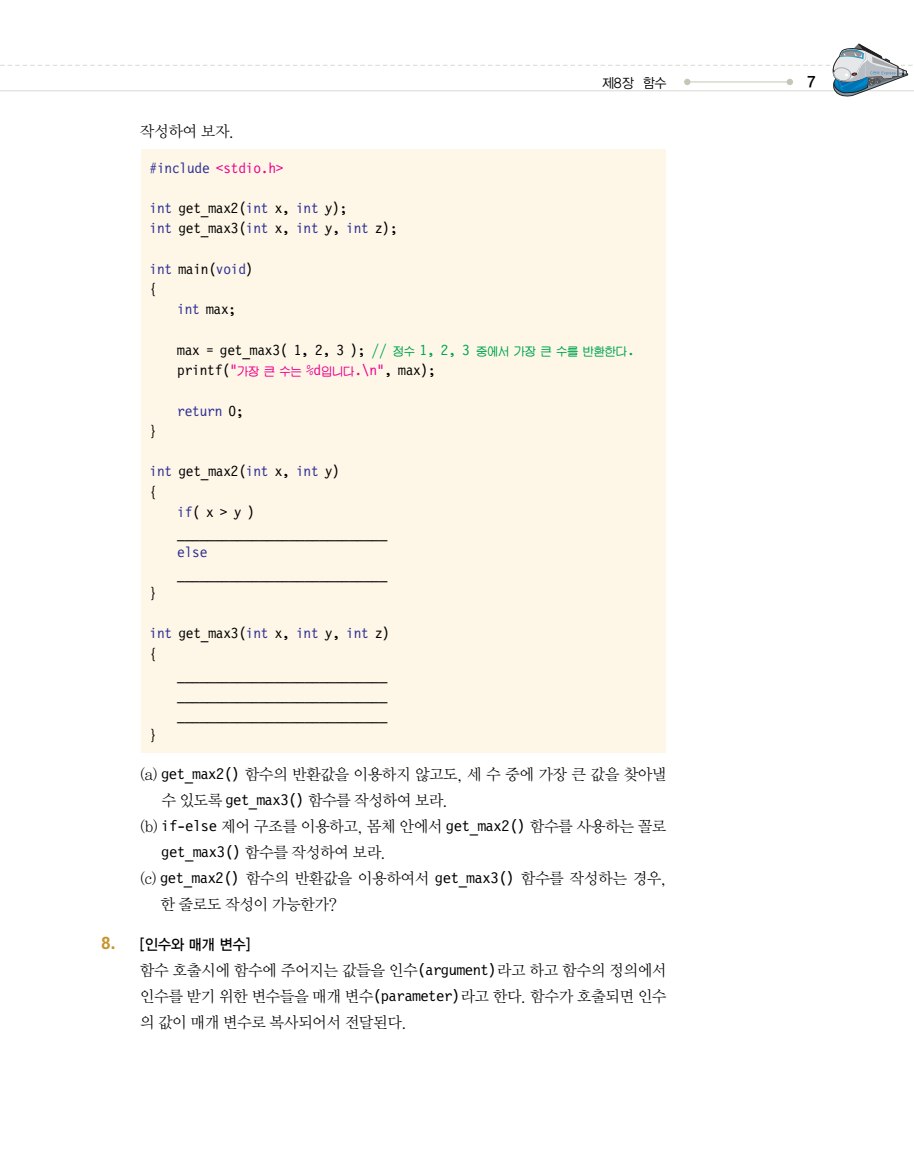
<style>
.page{position:relative;width:914px;height:1169px;background:#fff}
.page>*{position:absolute;margin:0;border:0;box-sizing:border-box;transform-origin:0 0}
.t1{font:15.75px/26px "Y Mj O12";letter-spacing:-.08em;color:#000}
.t2{font:15.75px "Letter Gothic 12 Pitch BT";letter-spacing:-.025em;color:#000;scale:1.06 1}
.t3{font:15px/20.2px "Letter Gothic 12 Pitch BT";letter-spacing:-.015em;color:#000}
.t4{font:15px/20.2px "Letter Gothic 12 Pitch BT";letter-spacing:-.015em;color:#2e3092}
.t5{font:15px "Letter Gothic 12 Pitch BT";letter-spacing:-.015em;color:#ed028c}
.t6{font:15px "YGO13";letter-spacing:-.09em;color:#000;scale:.95 1}
.t7{font:15px "YGO14";color:#000;scale:.95 1}
.t8{font:13.5px "YGO12";color:#000;scale:.95 1}
.s1{color:#2e3092}
.s2{color:#000}
.s3{color:#00a54f}
.s4{font-family:"J Cna RUDE";font-size:12px;color:#00a54f}
.s5{color:#ed028c}
.s6{font-family:"J Cna RUDE";font-size:12px;color:#ed028c}
.s7{font-family:"Letter Gothic 12 Pitch BT"}
.s8{font-family:"Y Mj O12"}
.s9{font-family:"Charcoal";font-size:16.5px;color:#c5952f}
</style>
<div class="page">
<div style="left:141px;top:149px;width:524px;height:604px;background:#fef7e8"></div>
<svg style="left:0;top:43px;width:914px;height:54px"></svg>
<p class="t1" style="left:139px;top:119px;width:97px">작성하여 보자.</p>
<p class="t8" style="left:601px;top:77px;width:70px">제8장 함수</p>
<p class="t7" style="left:807px;top:74px;width:10px">7</p>
<p class="t5" style="left:149px;top:162px;width:136px"><span class="s1">#include</span> &lt;stdio.h&gt;</p>
<p class="t3" style="left:149px;top:199px;width:250px"><span class="s1">int</span> get_max2(<span class="s1">int</span> x, <span class="s1">int</span> y);<br><span class="s1">int</span> get_max3(<span class="s1">int</span> x, <span class="s1">int</span> y, <span class="s1">int</span> z);</p>
<p class="t4" style="left:149px;top:260px;width:105px">int <span class="s2">main(</span>void<span class="s2">) {</span></p>
<p class="t3" style="left:177px;top:300px;width:61px"><span class="s1">int</span> max;</p>
<p class="t3" style="left:177px;top:341px;width:459px">max = get_max3( 1, 2, 3 ); <span class="s3">//</span> <span class="s4">정수</span> <span class="s3">1, 2, 3</span> <span class="s4">중에서 가장 큰 수를 반환한다</span><span class="s3">. </span>printf(<span class="s5">"</span><span class="s6">가장 큰 수는</span> <span class="s5">%d</span><span class="s6">입니다</span><span class="s5">.\n"</span>, max);</p>
<p class="t4" style="left:177px;top:401px;width:68px">return <span class="s2">0;</span></p>
<p class="t3" style="left:149px;top:422px;width:9px">}</p>
<p class="t3" style="left:149px;top:462px;width:192px"><span class="s1">int</span> get_max2(<span class="s1">int</span> x, <span class="s1">int</span> y)</p>
<p class="t3" style="left:149px;top:482px;width:9px">{</p>
<p class="t3" style="left:177px;top:503px;width:80px"><span class="s1">if</span>( x &gt; y )</p>
<p class="t3" style="left:177px;top:523px;width:212px">____________________________</p>
<p class="t4" style="left:177px;top:543px;width:32px">else</p>
<p class="t3" style="left:177px;top:563px;width:212px">____________________________</p>
<p class="t3" style="left:149px;top:584px;width:9px">}</p>
<p class="t3" style="left:149px;top:624px;width:242px"><span class="s1">int</span> get_max3(<span class="s1">int</span> x, <span class="s1">int</span> y, <span class="s1">int</span> z) {</p>
<p class="t3" style="left:177px;top:665px;width:212px;text-align:justify">____________________________ ____________________________ ____________________________</p>
<p class="t3" style="left:149px;top:725px;width:9px">}</p>
<p class="t1" style="left:139px;top:762px;width:529px">(a) <span class="s7">get_max2()</span> 함수의 반환값을 이용하지 않고도, 세 수 중에 가장 큰 값을 찾아낼</p>
<p class="t1" style="left:161px;top:788px;width:289px">수 있도록 <span class="s7">get_max3()</span> 함수를 작성하여 보라.</p>
<p class="t1" style="left:139px;top:814px;width:529px">(b) <span class="s7">if-else</span> 제어 구조를 이용하고, 몸체 안에서 <span class="s7">get_max2()</span> 함수를 사용하는 꼴로</p>
<p class="t2" style="left:161px;top:845px;width:214px">get_max3() <span class="s8">함수를 작성하여 보라.</span></p>
<p class="t1" style="left:160px;top:866px;width:508px;text-indent:-20px">(c) <span class="s7">get_max2()</span> 함수의 반환값을 이용하여서 <span class="s7">get_max3()</span> 함수를 작성하는 경우, 한 줄로도 작성이 가능한가?</p>
<p class="t6" style="left:101px;top:938px;width:159px"><span class="s9">8.</span> [인수와 매개 변수]</p>
<p class="t1" style="left:139px;top:958px;width:529px;text-align:justify">함수 호출시에 함수에 주어지는 값들을 인수<span class="s7">(argument)</span>라고 하고 함수의 정의에서 인수를 받기 위한 변수들을 매개 변수<span class="s7">(parameter)</span>라고 한다. 함수가 호출되면 인수 의 값이 매개 변수로 복사되어서 전달된다.</p>
</div>
